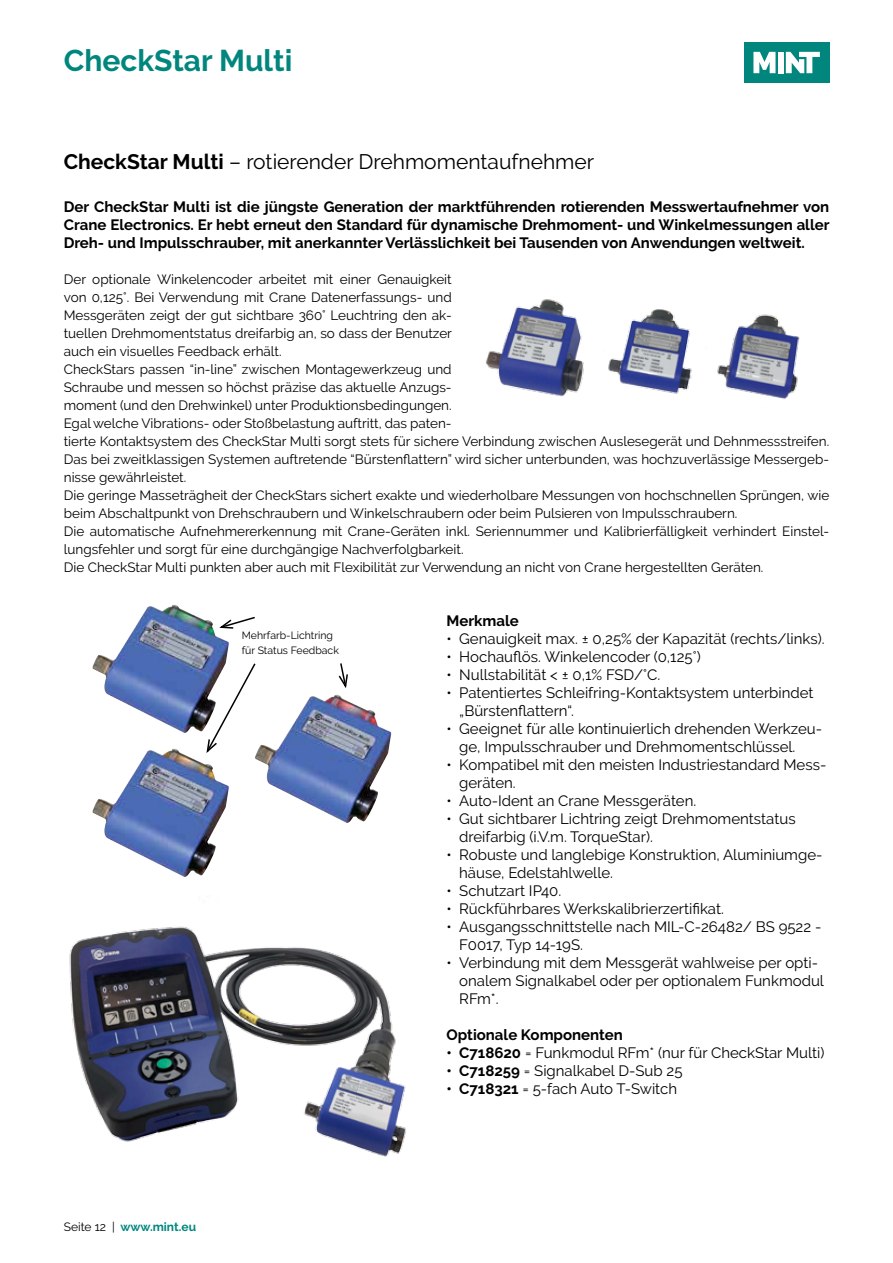
<style>
.page{position:relative;width:893px;height:1263px;background:#fff}
.page>*{position:absolute;margin:0;border:0;box-sizing:border-box;transform-origin:0 0}
.t1{font:700 30px "Raleway";color:#00867d}
.t2{font:21px "Raleway";color:#000}
.t3{font:15px/18px "Raleway";color:#000}
.t4{font:700 15px/18px "Raleway";color:#000;text-align:justify}
.t5{font:13.5px/18px "Raleway";color:#000}
.t6{font:700 12px "Raleway";color:#00867d}
.t7{font:10.5px/15px "Raleway";color:#000}
.s1{font-weight:700}
.s2{font-weight:400;color:#000}
</style>
<div class="page">
<div style="left:744px;top:43px;width:85px;height:40px;background:#00867d"></div>
<svg style="left:753px;top:52px;width:22px;height:21px"></svg>
<div style="left:778px;top:52px;width:6px;height:21px;background:#fff"></div>
<svg style="left:786px;top:52px;width:34px;height:21px"></svg>
<img style="left:486px;top:299px;width:314px;height:100px">
<img style="left:69px;top:902px;width:337px;height:255px">
<img style="left:92px;top:605px;width:137px;height:128px">
<img style="left:255px;top:695px;width:136px;height:128px">
<img style="left:92px;top:749px;width:137px;height:128px">
<svg style="left:217px;top:616px;width:38px;height:13px"></svg>
<svg style="left:205px;top:662px;width:52px;height:93px"></svg>
<svg style="left:338px;top:663px;width:10px;height:25px"></svg>
<h1 class="t1" style="left:64px;top:43px;width:230px">CheckStar Multi</h1>
<h2 class="t2" style="left:64px;top:149px;width:532px"><span class="s1">CheckStar Multi</span> – rotierender Drehmomentaufnehmer</h2>
<p class="t4" style="left:64px;top:197px;width:767px">Der CheckStar Multi ist die jüngste Generation der marktführenden rotierenden Messwertaufnehmer von Crane Electronics. Er hebt erneut den Standard für dynamische Drehmoment- und Winkelmessungen aller Dreh- und Impulsschrauber, mit anerkannter Verlässlichkeit bei Tausenden von Anwendungen weltweit.</p>
<p class="t5" style="left:64px;top:270px;width:767px">Der optionale Winkelencoder arbeitet mit einer Genauigkeit<br>von 0,125°. Bei Verwendung mit Crane Datenerfassungs- und<br>Messgeräten zeigt der gut sichtbare 360° Leuchtring den ak-<br>tuellen Drehmomentstatus dreifarbig an, so dass der Benutzer<br>auch ein visuelles Feedback erhält.<br>CheckStars passen “in-line” zwischen Montagewerkzeug und<br>Schraube und messen so höchst präzise das aktuelle Anzugs-<br>moment (und den Drehwinkel) unter Produktionsbedingungen.<br>Egal welche Vibrations- oder Stoßbelastung auftritt, das paten-<br>tierte Kontaktsystem des CheckStar Multi sorgt stets für sichere Verbindung zwischen Auslesegerät und Dehnmessstreifen.<br>Das bei zweitklassigen Systemen auftretende “Bürstenflattern” wird sicher unterbunden, was hochzuverlässige Messergeb&shy;nisse gewährleistet.<br>Die geringe Masseträgheit der CheckStars sichert exakte und wiederholbare Messungen von hochschnellen Sprüngen, wie beim Abschaltpunkt von Drehschraubern und Winkelschraubern oder beim Pulsieren von Impulsschraubern.<br>Die automatische Aufnehmererkennung mit Crane-Geräten inkl. Seriennummer und Kalibrierfälligkeit verhindert Einstel&shy;lungsfehler und sorgt für eine durchgängige Nachverfolgbarkeit.<br>Die CheckStar Multi punkten aber auch mit Flexibilität zur Verwendung an nicht von Crane hergestellten Geräten.</p>
<p class="t7" style="left:242px;top:628px;width:99px">Mehrfarb-Lichtring für Status Feedback</p>
<p class="t6" style="left:64px;top:1220px;width:134px"><span class="s2">Seite 12 |</span> www.mint.eu</p>
<p class="t4" style="left:446px;top:611px;width:74px">Merkmale</p>
<p class="t3" style="left:446px;top:629px;width:380px">• Genauigkeit max. ± 0,25% der Kapazität (rechts/links).</p>
<p class="t3" style="left:446px;top:647px;width:256px">• Hochauflös. Winkelencoder (0,125°)</p>
<p class="t3" style="left:446px;top:665px;width:215px">• Nullstabilität &lt; ± 0,1% FSD/°C.</p>
<p class="t3" style="left:459px;top:683px;width:356px;text-indent:-13px">• Patentiertes Schleifring-Kontaktsystem unterbindet „Bürstenflattern“.</p>
<p class="t3" style="left:459px;top:719px;width:364px;text-indent:-13px">• Geeignet für alle kontinuierlich drehenden Werkzeu&shy;ge, Impulsschrauber und Drehmomentschlüssel.</p>
<p class="t3" style="left:459px;top:755px;width:369px;text-indent:-13px">• Kompatibel mit den meisten Industriestandard Mess&shy;geräten.</p>
<p class="t3" style="left:446px;top:791px;width:251px">• Auto-Ident an Crane Messgeräten.</p>
<p class="t3" style="left:459px;top:809px;width:338px;text-indent:-13px">• Gut sichtbarer Lichtring zeigt Drehmomentstatus dreifarbig (i.V.m. TorqueStar).</p>
<p class="t3" style="left:459px;top:845px;width:365px;text-indent:-13px">• Robuste und langlebige Konstruktion, Aluminiumge&shy;häuse, Edelstahlwelle.</p>
<p class="t3" style="left:446px;top:881px;width:116px">• Schutzart IP40.</p>
<p class="t3" style="left:446px;top:899px;width:279px">• Rückführbares Werkskalibrierzertifikat.</p>
<p class="t3" style="left:459px;top:917px;width:364px;text-indent:-13px">• Ausgangsschnittstelle nach MIL-C-26482/ BS 9522 -<br>F0017, Typ 14-19S.</p>
<p class="t3" style="left:459px;top:953px;width:366px;text-indent:-13px">• Verbindung mit dem Messgerät wahlweise per opti&shy;onalem Signalkabel oder per optionalem Funkmodul<br>RFm*.</p>
<p class="t4" style="left:446px;top:1025px;width:178px">Optionale Komponenten</p>
<p class="t3" style="left:446px;top:1043px;width:379px"><span class="s1">• C718620</span> = Funkmodul RFm* (nur für CheckStar Multi)</p>
<p class="t3" style="left:446px;top:1061px;width:238px"><span class="s1">• C718259</span> = Signalkabel D-Sub 25</p>
<p class="t3" style="left:446px;top:1079px;width:232px"><span class="s1">• C718321</span> = 5-fach Auto T-Switch</p>
</div>
